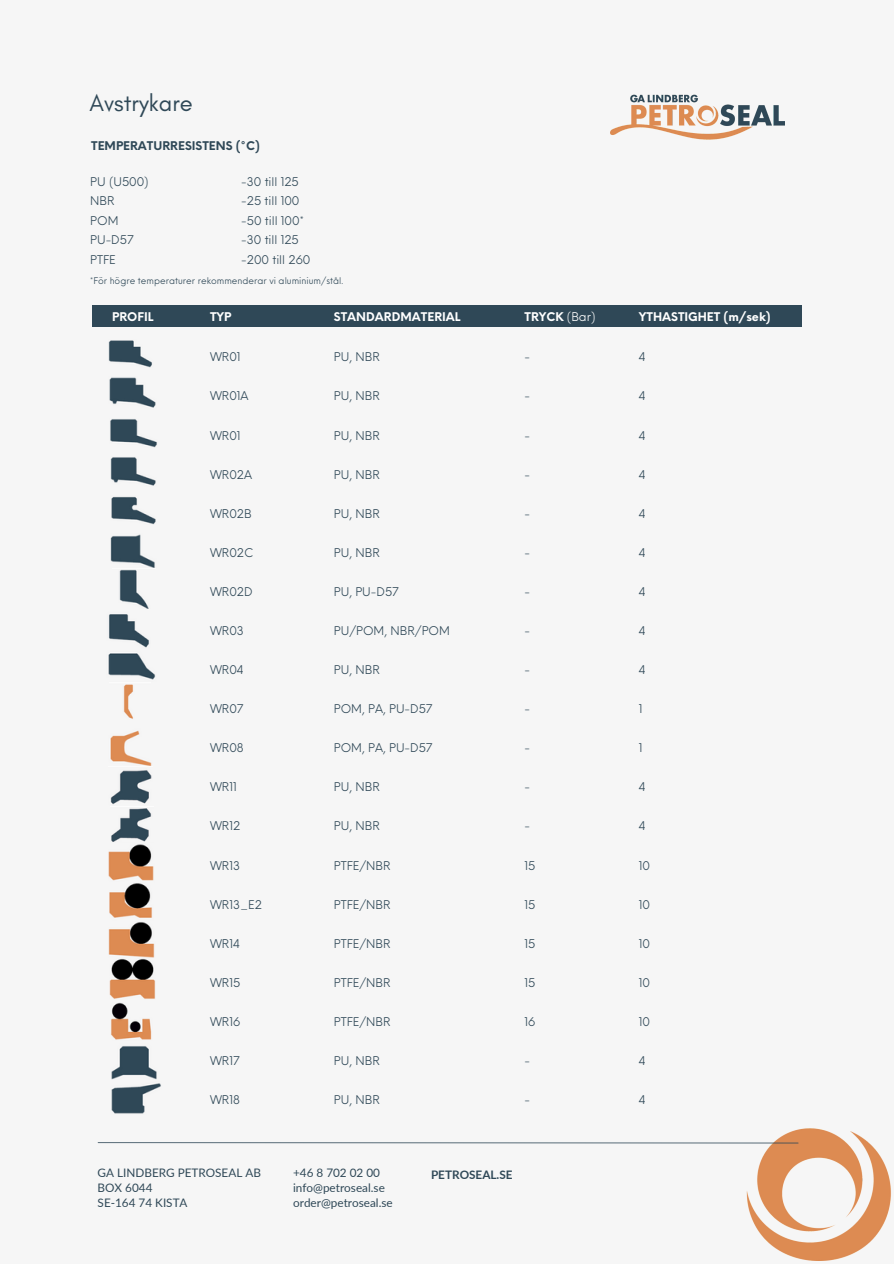
<style>
.page{position:relative;width:894px;height:1264px;background:#fff}
.page>*{position:absolute;margin:0;border:0;box-sizing:border-box;transform-origin:0 0}
.t1{font:23.7px "Glacial Indifference";color:#2f4857}
.t2{font:11.7px "Neue Einstellung";color:#2f4857}
.t3{font:11.7px/14.7px "Lato";color:#2f4857}
.t4{font:700 11.7px "Neue Einstellung";color:#fff}
.t5{font:700 11.7px "Neue Einstellung";color:#2f4857}
.t6{font:700 11.7px "Lato";color:#2f4857}
.t7{font:9px "Neue Einstellung";color:#2f4857}
.s1{font-weight:400}
</style>
<div class="page">
<div style="left:0;top:0;width:893px;height:1263px;background:#f6f6f6"></div>
<div style="left:93px;top:305px;width:708px;height:22px;background:#2f4857"></div>
<img style="left:668px;top:1128px;width:223px;height:132px">
<img style="left:108px;top:340px;width:44px;height:28px">
<img style="left:109px;top:377px;width:47px;height:31px">
<img style="left:110px;top:419px;width:47px;height:28px">
<img style="left:111px;top:457px;width:45px;height:29px">
<img style="left:111px;top:497px;width:45px;height:27px">
<img style="left:111px;top:534px;width:44px;height:34px">
<img style="left:119px;top:569px;width:30px;height:40px">
<img style="left:109px;top:614px;width:40px;height:34px">
<img style="left:108px;top:653px;width:48px;height:27px">
<img style="left:123px;top:684px;width:10px;height:35px">
<img style="left:110px;top:731px;width:42px;height:73px">
<img style="left:111px;top:808px;width:41px;height:34px">
<img style="left:108px;top:844px;width:46px;height:37px">
<img style="left:109px;top:883px;width:43px;height:35px">
<img style="left:109px;top:922px;width:46px;height:77px">
<img style="left:111px;top:1002px;width:41px;height:38px">
<img style="left:111px;top:1046px;width:46px;height:33px">
<img style="left:111px;top:1083px;width:50px;height:31px">
<hr style="left:98px;top:1142px;width:699px;height:1px;background:#2f4857">
<img style="left:610px;top:94px;width:174px;height:46px">
<p class="t1" style="left:89px;top:89px;width:105px">Avstrykare</p>
<p class="t5" style="left:91px;top:135px;width:170px">TEMPERATURRESISTENS (°C)</p>
<p class="t2" style="left:90px;top:171px;width:60px">PU (U500)</p>
<p class="t2" style="left:90px;top:190px;width:26px">NBR</p>
<p class="t2" style="left:90px;top:210px;width:30px">POM</p>
<p class="t2" style="left:90px;top:229px;width:45px">PU-D57</p>
<p class="t2" style="left:90px;top:249px;width:27px">PTFE</p>
<p class="t2" style="left:241px;top:171px;width:59px">-30 till 125</p>
<p class="t2" style="left:241px;top:190px;width:59px">-25 till 100</p>
<p class="t2" style="left:241px;top:210px;width:64px">-50 till 100*</p>
<p class="t2" style="left:241px;top:229px;width:59px">-30 till 125</p>
<p class="t2" style="left:241px;top:249px;width:70px">-200 till 260</p>
<p class="t7" style="left:90px;top:272px;width:254px">*För högre temperaturer rekommenderar vi aluminium/stål.</p>
<p class="t4" style="left:112px;top:306px;width:43px">PROFIL</p>
<p class="t4" style="left:334px;top:306px;width:128px">STANDARDMATERIAL</p>
<p class="t2" style="left:334px;top:346px;width:47px">PU, NBR</p>
<p class="t2" style="left:334px;top:386px;width:47px">PU, NBR</p>
<p class="t2" style="left:334px;top:425px;width:47px">PU, NBR</p>
<p class="t2" style="left:334px;top:464px;width:47px">PU, NBR</p>
<p class="t2" style="left:334px;top:503px;width:47px">PU, NBR</p>
<p class="t2" style="left:334px;top:542px;width:47px">PU, NBR</p>
<p class="t2" style="left:334px;top:581px;width:66px">PU, PU-D57</p>
<p class="t2" style="left:334px;top:620px;width:117px">PU/POM, NBR/POM</p>
<p class="t2" style="left:334px;top:659px;width:47px">PU, NBR</p>
<p class="t2" style="left:334px;top:698px;width:100px">POM, PA, PU-D57</p>
<p class="t2" style="left:334px;top:737px;width:100px">POM, PA, PU-D57</p>
<p class="t2" style="left:334px;top:776px;width:47px">PU, NBR</p>
<p class="t2" style="left:334px;top:815px;width:47px">PU, NBR</p>
<p class="t2" style="left:334px;top:854px;width:58px">PTFE/NBR</p>
<p class="t2" style="left:334px;top:893px;width:58px">PTFE/NBR</p>
<p class="t2" style="left:334px;top:933px;width:58px">PTFE/NBR</p>
<p class="t2" style="left:334px;top:972px;width:58px">PTFE/NBR</p>
<p class="t2" style="left:334px;top:1011px;width:58px">PTFE/NBR</p>
<p class="t2" style="left:334px;top:1050px;width:47px">PU, NBR</p>
<p class="t2" style="left:334px;top:1089px;width:47px">PU, NBR</p>
<p class="t4" style="left:210px;top:306px;width:23px">TYP</p>
<p class="t2" style="left:210px;top:346px;width:32px">WR01</p>
<p class="t2" style="left:210px;top:386px;width:40px">WR01A</p>
<p class="t2" style="left:210px;top:425px;width:32px">WR01</p>
<p class="t2" style="left:210px;top:464px;width:44px">WR02A</p>
<p class="t2" style="left:210px;top:503px;width:43px">WR02B</p>
<p class="t2" style="left:210px;top:542px;width:45px">WR02C</p>
<p class="t2" style="left:210px;top:581px;width:44px">WR02D</p>
<p class="t2" style="left:210px;top:620px;width:35px">WR03</p>
<p class="t2" style="left:210px;top:659px;width:35px">WR04</p>
<p class="t2" style="left:210px;top:698px;width:35px">WR07</p>
<p class="t2" style="left:210px;top:737px;width:35px">WR08</p>
<p class="t2" style="left:210px;top:776px;width:28px">WR11</p>
<p class="t2" style="left:210px;top:815px;width:32px">WR12</p>
<p class="t2" style="left:210px;top:854px;width:31px">WR13</p>
<p class="t2" style="left:210px;top:893px;width:53px">WR13_E2</p>
<p class="t2" style="left:210px;top:933px;width:32px">WR14</p>
<p class="t2" style="left:210px;top:972px;width:32px">WR15</p>
<p class="t2" style="left:210px;top:1011px;width:32px">WR16</p>
<p class="t2" style="left:210px;top:1050px;width:31px">WR17</p>
<p class="t2" style="left:210px;top:1089px;width:31px">WR18</p>
<p class="t4" style="left:524px;top:306px;width:72px">TRYCK <span class="s1">(Bar)</span></p>
<p class="t2" style="left:524px;top:346px;width:7px">-</p>
<p class="t2" style="left:524px;top:386px;width:7px">-</p>
<p class="t2" style="left:524px;top:425px;width:7px">-</p>
<p class="t2" style="left:524px;top:464px;width:7px">-</p>
<p class="t2" style="left:524px;top:503px;width:7px">-</p>
<p class="t2" style="left:524px;top:542px;width:7px">-</p>
<p class="t2" style="left:524px;top:581px;width:7px">-</p>
<p class="t2" style="left:524px;top:620px;width:7px">-</p>
<p class="t2" style="left:524px;top:659px;width:7px">-</p>
<p class="t2" style="left:524px;top:698px;width:7px">-</p>
<p class="t2" style="left:524px;top:737px;width:7px">-</p>
<p class="t2" style="left:524px;top:776px;width:7px">-</p>
<p class="t2" style="left:524px;top:815px;width:7px">-</p>
<p class="t2" style="left:524px;top:854px;width:12px">15</p>
<p class="t2" style="left:524px;top:893px;width:12px">15</p>
<p class="t2" style="left:524px;top:933px;width:12px">15</p>
<p class="t2" style="left:524px;top:972px;width:12px">15</p>
<p class="t2" style="left:524px;top:1011px;width:12px">16</p>
<p class="t2" style="left:524px;top:1050px;width:7px">-</p>
<p class="t2" style="left:524px;top:1089px;width:7px">-</p>
<p class="t3" style="left:98px;top:1165px;width:165px">GA LINDBERG PETROSEAL AB<br>BOX 6044</p>
<p class="t3" style="left:98px;top:1194px;width:91px">SE-164 74 KISTA</p>
<p class="t3" style="left:293px;top:1165px;width:101px">+46 8 702 02 00 info@petroseal.se order@petroseal.se</p>
<p class="t6" style="left:431px;top:1167px;width:83px">PETROSEAL.SE</p>
<p class="t4" style="left:638px;top:306px;width:133px">YTHASTIGHET (m/sek)</p>
<p class="t2" style="left:638px;top:346px;width:9px">4</p>
<p class="t2" style="left:638px;top:386px;width:9px">4</p>
<p class="t2" style="left:638px;top:425px;width:9px">4</p>
<p class="t2" style="left:638px;top:464px;width:9px">4</p>
<p class="t2" style="left:638px;top:503px;width:9px">4</p>
<p class="t2" style="left:638px;top:542px;width:9px">4</p>
<p class="t2" style="left:638px;top:581px;width:9px">4</p>
<p class="t2" style="left:638px;top:620px;width:9px">4</p>
<p class="t2" style="left:638px;top:659px;width:9px">4</p>
<p class="t2" style="left:638px;top:698px;width:5px">1</p>
<p class="t2" style="left:638px;top:737px;width:5px">1</p>
<p class="t2" style="left:638px;top:776px;width:9px">4</p>
<p class="t2" style="left:638px;top:815px;width:9px">4</p>
<p class="t2" style="left:638px;top:854px;width:13px">10</p>
<p class="t2" style="left:638px;top:893px;width:13px">10</p>
<p class="t2" style="left:638px;top:933px;width:13px">10</p>
<p class="t2" style="left:638px;top:972px;width:13px">10</p>
<p class="t2" style="left:638px;top:1011px;width:13px">10</p>
<p class="t2" style="left:638px;top:1050px;width:9px">4</p>
<p class="t2" style="left:638px;top:1089px;width:9px">4</p>
</div>
